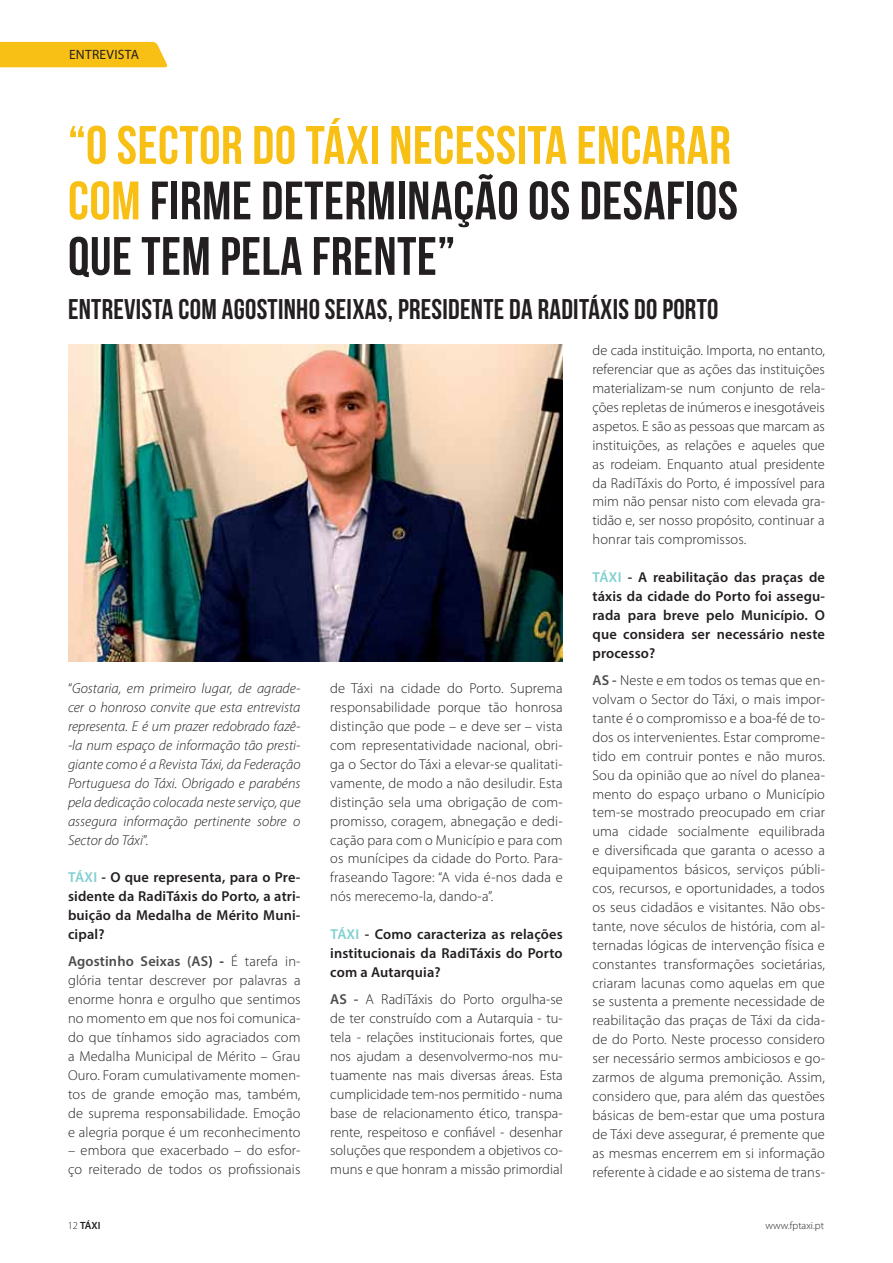
<style>
.page{position:relative;width:893px;height:1263px;background:#fff}
.page>*{position:absolute;margin:0;border:0;box-sizing:border-box;transform-origin:0 0}
.t1{font:54px/55.5px "Bebas Neue";letter-spacing:.01em;color:#231f20}
.t2{font:28.5px "Bebas Neue";letter-spacing:.01em;color:#231f20}
.t3{font:300 14.4px/18.9px "Myriad Pro";letter-spacing:.01em;color:#231f20;text-align:justify}
.t4{font:600 14.4px/18.9px "Myriad Pro";letter-spacing:.01em;color:#231f20;text-align:justify}
.t5{font:italic 300 14.4px/18.9px "Myriad Pro";color:#231f20;text-align:justify}
.t6{font:13.5px "Myriad Pro";letter-spacing:.02em;color:#231f20}
.t7{font:300 10.5px "Myriad Pro";color:#231f20}
.t8{font:600 10.5px "Myriad Pro";color:#231f20}
.s1{color:#f8c014}
.s2{font-style:normal}
.s3{color:#81cfd1}
.s4{font-weight:600;color:#4c4c4e}
.s5{font-weight:600}
.s6{font-weight:300}
</style>
<div class="page">
<div style="left:0;top:42px;width:168px;height:25px;background:#f8c014"></div>
<img style="left:68px;top:344px;width:495px;height:317px">
<p class="t6" style="left:69px;top:49px;width:72px">ENTREVISTA</p>
<h1 class="t1" style="left:68px;top:117px;width:671px"><span class="s1">“O SECTOR DO TÁXI NECESSITA ENCARAR<br>COM</span> FIRME DETERMINAÇÃO OS DESAFIOS<br>QUE TEM PELA FRENTE”</h1>
<h2 class="t2" style="left:68px;top:293px;width:652px">ENTREVISTA COM AGOSTINHO SEIXAS, PRESIDENTE DA RADITÁXIS DO PORTO</h2>
<p class="t5" style="left:68px;top:680px;width:234px"><span class="s2">“</span>Gostaria, em primeiro lugar, de agrade&shy;cer o honroso convite que esta entrevista representa. E é um prazer redobrado fazê--la num espaço de informação tão presti&shy;giante como é a Revista Táxi, da Federação Portuguesa do Táxi. Obrigado e parabéns pela dedicação colocada neste serviço, que assegura informação pertinente sobre o Sector do Táxi<span class="s2">”.</span></p>
<p class="t4" style="left:68px;top:869px;width:234px"><span class="s3">TÁXI</span> - O que representa, para o Pre&shy;sidente da RadiTáxis do Porto, a atri&shy;buição da Medalha de Mérito Muni&shy;cipal?</p>
<p class="t3" style="left:68px;top:954px;width:234px"><span class="s4">Agostinho Seixas (AS</span><span class="s5">) -</span> É tarefa in&shy;glória tentar descrever por palavras a enorme honra e orgulho que sentimos no momento em que nos foi comunica&shy;do que tínhamos sido agraciados com a Medalha Municipal de Mérito – Grau Ouro. Foram cumulativamente momen&shy;tos de grande emoção mas, também, de suprema responsabilidade. Emoção e alegria porque é um reconhecimento</p>
<p class="t3" style="left:68px;top:1143px;width:234px">– embora que exacerbado – do esfor&shy;ço reiterado de todos os profissionais</p>
<p class="t3" style="left:330px;top:680px;width:234px">de Táxi na cidade do Porto. Suprema responsabilidade porque tão honrosa distinção que pode – e deve ser – vista com representatividade nacional, obri&shy;ga o Sector do Táxi a elevar-se qualitati&shy;vamente, de modo a não desiludir. Esta distinção sela uma obrigação de com&shy;promisso, coragem, abnegação e dedi&shy;cação para com o Município e para com os munícipes da cidade do Porto. Para&shy;fraseando Tagore: “A vida é-nos dada e nós merecemo-la, dando-a”.</p>
<p class="t4" style="left:330px;top:926px;width:234px"><span class="s3">TÁXI</span> - Como caracteriza as relações institucionais da RadiTáxis do Porto com a Autarquia?</p>
<p class="t3" style="left:330px;top:991px;width:234px"><span class="s4">AS -</span> A RadiTáxis do Porto orgulha-se de ter construído com a Autarquia - tu&shy;tela - relações institucionais fortes, que nos ajudam a desenvolvermo-nos mu&shy;tuamente nas mais diversas áreas. Esta cumplicidade tem-nos permitido - numa base de relacionamento ético, transpa&shy;rente, respeitoso e confiável - desenhar soluções que respondem a objetivos co&shy;muns e que honram a missão primordial</p>
<p class="t3" style="left:592px;top:342px;width:234px">de cada instituição. Importa, no entanto, referenciar que as ações das instituições materializam-se num conjunto de rela&shy;ções repletas de inúmeros e inesgotáveis aspetos. E são as pessoas que marcam as instituições, as relações e aqueles que as rodeiam. Enquanto atual presidente da RadiTáxis do Porto, é impossível para mim não pensar nisto com elevada gra&shy;tidão e, ser nosso propósito, continuar a honrar tais compromissos.</p>
<p class="t4" style="left:592px;top:569px;width:234px"><span class="s3">TÁXI</span> - A reabilitação das praças de táxis da cidade do Porto foi assegu&shy;rada para breve pelo Município. O que considera ser necessário neste processo?</p>
<p class="t3" style="left:592px;top:672px;width:234px"><span class="s4">AS -</span> Neste e em todos os temas que en&shy;volvam o Sector do Táxi, o mais impor&shy;tante é o compromisso e a boa-fé de to&shy;dos os intervenientes. Estar comprome&shy;tido em contruir pontes e não muros.<br>Sou da opinião que ao nível do planea&shy;mento do espaço urbano o Município tem-se mostrado preocupado em criar uma cidade socialmente equilibrada e diversificada que garanta o acesso a equipamentos básicos, serviços públi&shy;cos, recursos, e oportunidades, a todos os seus cidadãos e visitantes. Não obs&shy;tante, nove séculos de história, com al&shy;ternadas lógicas de intervenção física e constantes transformações societárias, criaram lacunas como aquelas em que se sustenta a premente necessidade de reabilitação das praças de Táxi da cida&shy;de do Porto. Neste processo considero ser necessário sermos ambiciosos e go&shy;zarmos de alguma premonição. Assim, considero que, para além das questões básicas de bem-estar que uma postura de Táxi deve assegurar, é premente que as mesmas encerrem em si informação referente à cidade e ao sistema de trans-</p>
<p class="t8" style="left:68px;top:1221px;width:34px"><span class="s6">12</span> TÁXI</p>
<p class="t7" style="left:765px;top:1221px;width:60px">www.fptaxi.pt</p>
</div>
